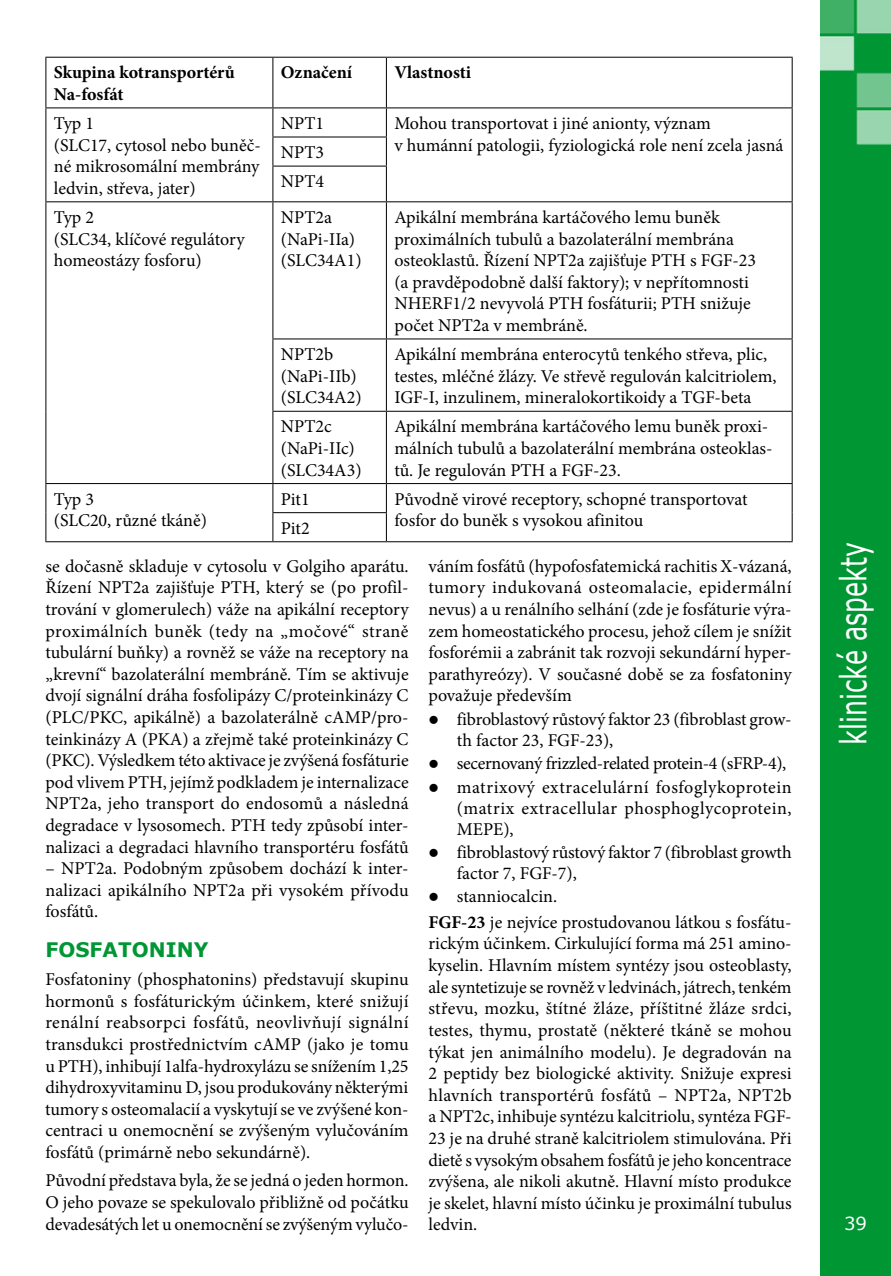
<style>
.page{position:relative;width:891px;height:1276px;background:#fff}
.page>*{position:absolute;margin:0;border:0;box-sizing:border-box;transform-origin:0 0}
.t1{font:36px "Verdana";color:#fff;scale:.7 1}
.t2{font:700 20px "Verdana";color:#009634}
.t3{font:18px/21.6px "Minion Pro";color:#000}
.t4{font:700 18px/21.6px "Minion Pro";letter-spacing:-.005em;color:#000}
.t5{font:18px "Minion Pro";letter-spacing:-.02em;color:#000}
.t6{font:18px "Verdana";color:#fff}
.s1{font-weight:700}
</style>
<div class="page">
<div style="left:820px;top:0;width:70px;height:1276px;background:#009634"></div>
<hr style="left:45px;top:57px;width:228px;height:1px;background:#000">
<hr style="left:45px;top:58px;width:1px;height:49px;background:#000">
<hr style="left:273px;top:57px;width:113px;height:1px;background:#000">
<hr style="left:272px;top:58px;width:1px;height:49px;background:#000">
<hr style="left:386px;top:57px;width:406px;height:1px;background:#000">
<hr style="left:386px;top:58px;width:1px;height:49px;background:#000">
<hr style="left:791px;top:58px;width:1px;height:49px;background:#000">
<hr style="left:45px;top:107px;width:228px;height:1px;background:#000">
<hr style="left:273px;top:107px;width:113px;height:1px;background:#000">
<hr style="left:386px;top:107px;width:406px;height:1px;background:#000">
<svg style="left:45px;top:108px;width:1px;height:58px"></svg>
<hr style="left:272px;top:136px;width:115px;height:1px;background:#000">
<svg style="left:272px;top:108px;width:1px;height:58px"></svg>
<svg style="left:386px;top:108px;width:1px;height:58px"></svg>
<svg style="left:791px;top:108px;width:1px;height:58px"></svg>
<hr style="left:45px;top:166px;width:1px;height:35px;background:#000">
<hr style="left:272px;top:166px;width:115px;height:1px;background:#000">
<hr style="left:272px;top:167px;width:1px;height:34px;background:#000">
<hr style="left:386px;top:167px;width:1px;height:34px;background:#000">
<hr style="left:791px;top:166px;width:1px;height:35px;background:#000">
<hr style="left:45px;top:201px;width:228px;height:1px;background:#000">
<hr style="left:45px;top:202px;width:1px;height:137px;background:#000">
<hr style="left:273px;top:201px;width:113px;height:1px;background:#000">
<hr style="left:272px;top:202px;width:1px;height:136px;background:#000">
<hr style="left:386px;top:201px;width:406px;height:1px;background:#000">
<hr style="left:386px;top:202px;width:1px;height:136px;background:#000">
<hr style="left:791px;top:202px;width:1px;height:136px;background:#000">
<hr style="left:45px;top:339px;width:1px;height:72px;background:#000">
<hr style="left:272px;top:338px;width:114px;height:1px;background:#000">
<hr style="left:272px;top:339px;width:1px;height:72px;background:#000">
<hr style="left:386px;top:338px;width:406px;height:1px;background:#000">
<hr style="left:386px;top:339px;width:1px;height:72px;background:#000">
<hr style="left:791px;top:339px;width:1px;height:72px;background:#000">
<hr style="left:45px;top:411px;width:1px;height:72px;background:#000">
<hr style="left:272px;top:411px;width:114px;height:1px;background:#000">
<hr style="left:272px;top:412px;width:1px;height:71px;background:#000">
<hr style="left:386px;top:411px;width:406px;height:1px;background:#000">
<hr style="left:386px;top:412px;width:1px;height:71px;background:#000">
<hr style="left:791px;top:412px;width:1px;height:71px;background:#000">
<hr style="left:45px;top:483px;width:228px;height:1px;background:#000">
<hr style="left:273px;top:483px;width:113px;height:1px;background:#000">
<hr style="left:386px;top:483px;width:406px;height:1px;background:#000">
<svg style="left:45px;top:484px;width:1px;height:57px"></svg>
<hr style="left:272px;top:512px;width:115px;height:1px;background:#000">
<svg style="left:272px;top:484px;width:1px;height:57px"></svg>
<svg style="left:386px;top:484px;width:1px;height:57px"></svg>
<svg style="left:791px;top:484px;width:1px;height:57px"></svg>
<hr style="left:45px;top:541px;width:228px;height:1px;background:#000">
<hr style="left:273px;top:541px;width:113px;height:1px;background:#000">
<hr style="left:386px;top:541px;width:406px;height:1px;background:#000">
<p class="t4" style="left:54px;top:62px;width:182px">Skupina kotransportérů<br>Na-fosfát</p>
<p class="t4" style="left:281px;top:62px;width:73px">Označení</p>
<p class="t4" style="left:394px;top:62px;width:78px">Vlastnosti</p>
<p class="t3" style="left:54px;top:113px;width:208px">Typ 1<br>(SLC17, cytosol nebo buněč&shy;né mikrosomální membrány ledvin, střeva, jater)</p>
<p class="t3" style="left:281px;top:113px;width:45px">NPT1</p>
<p class="t3" style="left:394px;top:113px;width:390px">Mohou transportovat i jiné anionty, význam<br>v humánní patologii, fyziologická role není zcela jasná</p>
<p class="t3" style="left:281px;top:138px;width:45px;line-height:29px">NPT3<br>NPT4</p>
<p class="t3" style="left:54px;top:206px;width:192px">Typ 2<br>(SLC34, klíčové regulátory homeostázy fosforu)</p>
<p class="t3" style="left:281px;top:206px;width:82px">NPT2a (NaPi-IIa) (SLC34A1)</p>
<p class="t3" style="left:394px;top:206px;width:363px">Apikální membrána kartáčového lemu buněk proximálních tubulů a bazolaterální membrána osteoklastů. Řízení NPT2a zajišťuje PTH s FGF-23 (a pravděpodobně další faktory); v nepřítomnosti NHERF1/2 nevyvolá PTH fosfáturii; PTH snižuje počet NPT2a v membráně.</p>
<p class="t3" style="left:281px;top:343px;width:82px">NPT2b (NaPi-IIb) (SLC34A2)</p>
<p class="t3" style="left:394px;top:343px;width:383px">Apikální membrána enterocytů tenkého střeva, plic, testes, mléčné žlázy. Ve střevě regulován kalcitriolem,<br>IGF-I, inzulinem, mineralokortikoidy a TGF-beta</p>
<p class="t3" style="left:281px;top:416px;width:82px">NPT2c (NaPi-IIc) (SLC34A3)</p>
<p class="t3" style="left:394px;top:416px;width:379px">Apikální membrána kartáčového lemu buněk proxi&shy;málních tubulů a bazolaterální membrána osteoklas&shy;tů. Je regulován PTH a FGF-23.</p>
<p class="t3" style="left:54px;top:488px;width:154px">Typ 3<br>(SLC20, různé tkáně)</p>
<p class="t3" style="left:281px;top:488px;width:30px">Pit1</p>
<p class="t3" style="left:394px;top:488px;width:354px">Původně virové receptory, schopné transportovat fosfor do buněk s vysokou afinitou</p>
<p class="t3" style="left:281px;top:517px;width:30px">Pit2</p>
<p class="t3" style="left:45px;top:555px;width:364px;text-align:justify">se dočasně skladuje v cytosolu v Golgiho aparátu.<br>Řízení NPT2a zajišťuje PTH, který se (po profil&shy;trování v glomerulech) váže na apikální receptory proximálních buněk (tedy na „močové“ straně tubulární buňky) a rovněž se váže na receptory na „krevní“ bazolaterální membráně. Tím se aktivuje dvojí signální dráha fosfolipázy C/proteinkinázy C (PLC/PKC, apikálně) a bazolaterálně cAMP/pro&shy;teinkinázy A (PKA) a zřejmě také proteinkinázy C (PKC). Výsledkem této aktivace je zvýšená fosfáturie pod vlivem PTH, jejímž podkladem je internalizace NPT2a, jeho transport do endosomů a následná degradace v lysosomech. PTH tedy způsobí inter&shy;nalizaci a degradaci hlavního transportéru fosfátů</p>
<p class="t3" style="left:45px;top:857px;width:364px;text-align:justify">– NPT2a. Podobným způsobem dochází k inter&shy;nalizaci apikálního NPT2a při vysokém přívodu fosfátů.</p>
<p class="t2" style="left:45px;top:936px;width:59px">FOSFAT</p>
<p class="t2" style="left:132px;top:936px;width:78px">ONINY</p>
<p class="t3" style="left:45px;top:968px;width:364px;text-align:justify">Fosfatoniny (phosphatonins) představují skupinu hormonů s fosfáturickým účinkem, které snižují renální reabsorpci fosfátů, neovlivňují signální transdukci prostřednictvím cAMP (jako je tomu u PTH), inhibují 1alfa-hydroxylázu se snížením 1,25 dihydroxyvitaminu D, jsou produkovány některými tumory s osteomalacií a vyskytují se ve zvýšené kon&shy;centraci u onemocnění se zvýšeným vylučováním fosfátů (primárně nebo sekundárně).</p>
<p class="t3" style="left:45px;top:1170px;width:364px;text-align:justify">Původní představa byla, že se jedná o jeden hormon.<br>O jeho povaze se spekulovalo přibližně od počátku devadesátých let u onemocnění se zvýšeným vylučo-</p>
<p class="t3" style="left:428px;top:555px;width:364px;text-align:justify">váním fosfátů (hypofosfatemická rachitis X-vázaná, tumory indukovaná osteomalacie, epidermální nevus) a u renálního selhání (zde je fosfáturie výra&shy;zem homeostatického procesu, jehož cílem je snížit fosforémii a zabránit tak rozvoji sekundární hyper&shy;parathyreózy). V současné době se za fosfatoniny považuje především</p>
<p class="t3" style="left:456px;top:709px;width:336px;line-height:21px;text-indent:-28px">● fibroblastový růstový faktor 23 (fibroblast grow&shy;th factor 23, FGF-23),</p>
<p class="t5" style="left:428px;top:751px;width:359px">● secernovaný frizzled-related protein-4 (sFRP-4),</p>
<p class="t3" style="left:456px;top:776px;width:336px;line-height:21px;text-align:justify;text-indent:-28px">● matrixový extracelulární fosfoglykoprotein (matrix extracellular phosphoglycoprotein, MEPE),</p>
<p class="t3" style="left:456px;top:842px;width:336px;line-height:21px;text-indent:-28px">● fibroblastový růstový faktor 7 (fibroblast growth factor 7, FGF-7),</p>
<p class="t3" style="left:428px;top:884px;width:364px;line-height:25.6px">● stanniocalcin.<br><span class="s1">FGF-23</span> je nejvíce prostudovanou látkou s fosfátu-</p>
<p class="t3" style="left:428px;top:933px;width:364px;text-align:justify">rickým účinkem. Cirkulující forma má 251 amino&shy;kyselin. Hlavním místem syntézy jsou osteoblasty, ale syntetizuje se rovněž v ledvinách, játrech, tenkém střevu, mozku, štítné žláze, příštitné žláze srdci, testes, thymu, prostatě (některé tkáně se mohou týkat jen animálního modelu). Je degradován na 2 peptidy bez biologické aktivity. Snižuje expresi hlavních transportérů fosfátů – NPT2a, NPT2b a NPT2c, inhibuje syntézu kalcitriolu, syntéza F GF-23 je na druhé straně kalcitriolem stimulována. Při dietě s vysokým obsahem fosfátů je jeho koncentrace zvýšena, ale nikoli akutně. Hlavní místo produkce je skelet, hlavní místo účinku je proximální tubulus ledvin.</p>
<h1 class="t1" style="left:830px;top:745px;width:290px;rotate:-90deg">klinické aspekty</h1>
<p class="t6" style="left:843px;top:1211px;width:12px">39</p>
</div>
